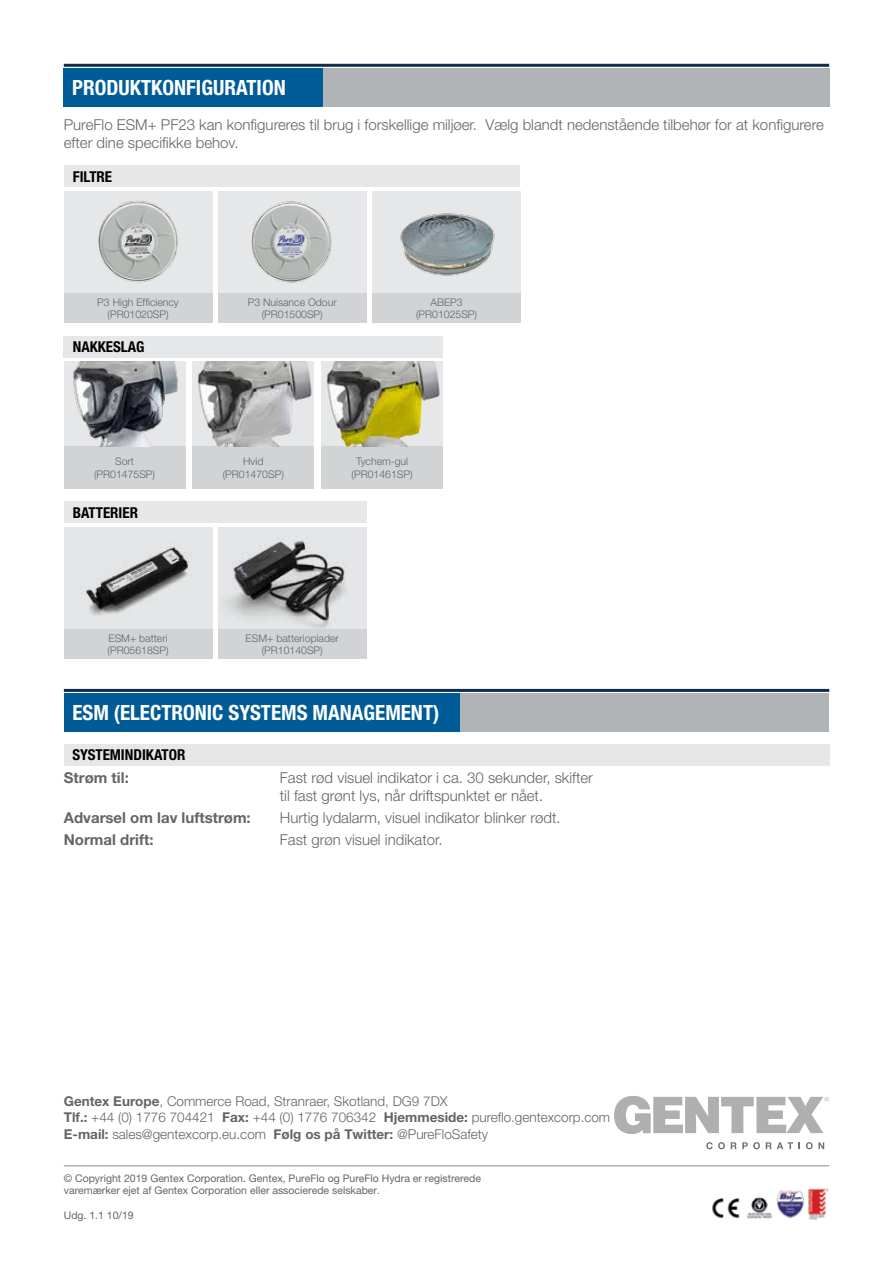
<style>
.page{position:relative;width:893px;height:1263px;background:#fff}
.page>*{position:absolute;margin:0;border:0;box-sizing:border-box;transform-origin:0 0}
.t1{font:700 condensed 21px "Helvetica Neue LT Pro";color:#fff}
.t2{font:300 15px/18px "Helvetica Neue LT Pro";color:#636466}
.t3{font:700 15px "Helvetica Neue LT Pro";color:#636466}
.t4{font:700 condensed 15px "Helvetica Neue LT Pro";color:#000}
.t5{font:300 13.5px/16.5px "Helvetica Neue LT Pro";color:#636466}
.t6{font:300 10.5px "Helvetica Neue LT Pro";color:#636466}
.t7{font:10.5px/12.6px "Helvetica Neue LT Pro";color:#636466}
.s1{font-weight:700}
</style>
<div class="page">
<div style="left:320px;top:693px;width:509px;height:38px;background:#b1b4b6"></div>
<hr style="left:64px;top:689px;width:765px;height:3px;background:#102d4f">
<div style="left:64px;top:693px;width:395px;height:38px;background:#005c97"></div>
<div style="left:64px;top:744px;width:765px;height:21px;background:#e6e7e8"></div>
<hr style="left:64px;top:1165px;width:765px;height:1px;background:#b1b4b6">
<div style="left:306px;top:68px;width:523px;height:38px;background:#b1b4b6"></div>
<hr style="left:64px;top:64px;width:765px;height:3px;background:#102d4f">
<div style="left:64px;top:68px;width:259px;height:38px;background:#005c97"></div>
<div style="left:64px;top:166px;width:455px;height:21px;background:#e6e7e8"></div>
<div style="left:64px;top:191px;width:148px;height:102px;background:#e6e7e8"></div>
<div style="left:64px;top:293px;width:148px;height:30px;background:#d1d3d4"></div>
<img style="left:98px;top:200px;width:80px;height:82px">
<div style="left:218px;top:191px;width:149px;height:102px;background:#e6e7e8"></div>
<div style="left:218px;top:293px;width:149px;height:30px;background:#d1d3d4"></div>
<img style="left:251px;top:201px;width:81px;height:82px">
<div style="left:372px;top:191px;width:149px;height:102px;background:#e6e7e8"></div>
<div style="left:372px;top:293px;width:149px;height:30px;background:#d1d3d4"></div>
<img style="left:400px;top:213px;width:95px;height:63px">
<div style="left:64px;top:336px;width:379px;height:21px;background:#e6e7e8"></div>
<div style="left:64px;top:361px;width:121px;height:85px;background:#e6e7e8"></div>
<div style="left:64px;top:446px;width:121px;height:43px;background:#d1d3d4"></div>
<img style="left:73px;top:361px;width:105px;height:85px">
<div style="left:321px;top:446px;width:122px;height:43px;background:#d1d3d4"></div>
<div style="left:193px;top:446px;width:121px;height:43px;background:#d1d3d4"></div>
<img style="left:193px;top:361px;width:121px;height:85px">
<div style="left:64px;top:502px;width:303px;height:21px;background:#e6e7e8"></div>
<div style="left:64px;top:629px;width:148px;height:30px;background:#d1d3d4"></div>
<div style="left:218px;top:629px;width:149px;height:30px;background:#d1d3d4"></div>
<img style="left:321px;top:361px;width:122px;height:85px">
<img style="left:712px;top:1188px;width:117px;height:32px">
<svg style="left:706px;top:1142px;width:19px;height:7px"></svg>
<svg style="left:731px;top:1142px;width:29px;height:7px"></svg>
<svg style="left:766px;top:1142px;width:27px;height:7px"></svg>
<svg style="left:806px;top:1142px;width:18px;height:7px"></svg>
<svg style="left:614px;top:1096px;width:215px;height:38px"></svg>
<img style="left:64px;top:527px;width:148px;height:102px">
<img style="left:218px;top:528px;width:148px;height:101px">
<p class="t1" style="left:72px;top:74px;width:215px">PRODUKTKONFIGURATION</p>
<p class="t2" style="left:64px;top:115px;width:762px">PureFlo ESM+ PF23 kan konfigureres til brug i forskellige miljøer. Vælg blandt nedenstående tilbehør for at konfigurere efter dine specifikke behov.</p>
<p class="t4" style="left:73px;top:167px;width:41px">FILTRE</p>
<p class="t6" style="left:97px;top:296px;width:83px">P3 High Efficiency</p>
<p class="t6" style="left:108px;top:308px;width:63px">(PR01020SP)</p>
<p class="t4" style="left:73px;top:337px;width:73px">NAKKESLAG</p>
<p class="t6" style="left:115px;top:455px;width:20px">Sort</p>
<p class="t6" style="left:94px;top:468px;width:63px">(PR01475SP)</p>
<p class="t4" style="left:73px;top:503px;width:67px">BATTERIER</p>
<p class="t6" style="left:248px;top:296px;width:90px">P3 Nuisance Odour</p>
<p class="t6" style="left:262px;top:308px;width:63px">(PR01500SP)</p>
<p class="t6" style="left:430px;top:296px;width:34px">ABEP3</p>
<p class="t6" style="left:416px;top:308px;width:63px">(PR01025SP)</p>
<p class="t6" style="left:243px;top:455px;width:22px">Hvid</p>
<p class="t6" style="left:223px;top:468px;width:63px">(PR01470SP)</p>
<p class="t6" style="left:356px;top:455px;width:54px">Tychem-gul</p>
<p class="t6" style="left:352px;top:468px;width:63px">(PR01461SP)</p>
<p class="t6" style="left:108px;top:631px;width:61px">ESM+ batteri</p>
<p class="t6" style="left:108px;top:644px;width:63px">(PR05618SP)</p>
<p class="t6" style="left:246px;top:631px;width:95px">ESM+ batterioplader</p>
<p class="t6" style="left:262px;top:644px;width:63px">(PR10140SP)</p>
<p class="t1" style="left:72px;top:700px;width:368px">ESM (ELECTRONIC SYSTEMS MANAGEMENT)</p>
<p class="t4" style="left:72px;top:746px;width:115px">SYSTEMINDIKATOR</p>
<p class="t3" style="left:64px;top:768px;width:66px">Strøm til:</p>
<p class="t2" style="left:280px;top:768px;width:315px">Fast rød visuel indikator i ca. 30 sekunder, skifter til fast grønt lys, når driftspunktet er nået.</p>
<p class="t3" style="left:64px;top:808px;width:188px">Advarsel om lav luftstrøm:</p>
<p class="t2" style="left:280px;top:808px;width:282px">Hurtig lydalarm, visuel indikator blinker rødt.</p>
<p class="t3" style="left:64px;top:830px;width:91px">Normal drift:</p>
<p class="t2" style="left:280px;top:830px;width:164px">Fast grøn visuel indikator.</p>
<p class="t5" style="left:64px;top:1092px;width:548px"><span class="s1">Gentex Europe</span>, Commerce Road, Stranraer, Skotland, DG9 7DX<br><span class="s1">Tlf.:</span> +44 (0) 1776 704421 <span class="s1">Fax:</span> +44 (0) 1776 706342 <span class="s1">Hjemmeside:</span> pureflo.gentexcorp.com<br><span class="s1">E-mail:</span> sales@gentexcorp.eu.com <span class="s1">Følg os på Twitter:</span> @PureFloSafety</p>
<p class="t7" style="left:64px;top:1171px;width:419px">© Copyright 2019 Gentex Corporation. Gentex, PureFlo og PureFlo Hydra er registrerede varemærker ejet af Gentex Corporation eller associerede selskaber.</p>
<p class="t7" style="left:64px;top:1209px;width:72px">Udg. 1.1 10/19</p>
</div>
